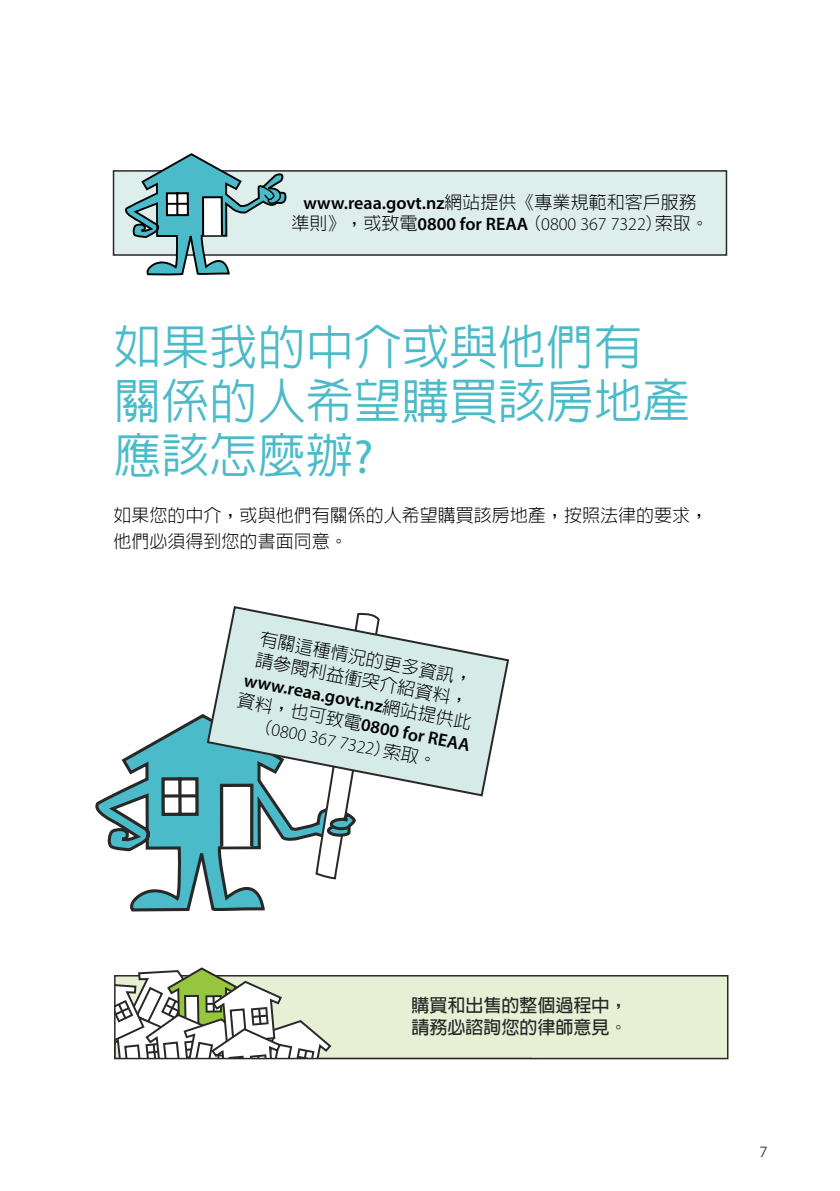
<style>
.page{position:relative;width:840px;height:1191px;background:#fff}
.page>*{position:absolute;margin:0;border:0;box-sizing:border-box;transform-origin:0 0}
.t1{font:500 48px/54px "AR Hei B5";color:#4cbbc9}
.t2{font:300 18px/26px "AR Hei B5";color:#000}
.t3{font:600 18px/21.6px "Myriad Pro";color:#000;text-align:center}
.t4{font:700 18px/21.6px "AR Hei B5";color:#292829}
.t5{font:16px "Myriad Pro";color:#58595b}
.s1{font-family:"AR Hei B5";font-weight:300}
.s2{font-family:"Myriad Pro";font-weight:600}
.s3{font-family:"Myriad Pro"}
.s4{font-family:"Myriad Pro";font-weight:400}
.s5{font-weight:300}
</style>
<div class="page">
<svg style="left:95px;top:714px;width:219px;height:198px"></svg>
<svg style="left:160px;top:774px;width:95px;height:75px"></svg>
<hr style="left:162px;top:794px;width:36px;height:3px;background:#292829">
<svg style="left:205px;top:606px;width:305px;height:191px"></svg>
<svg style="left:314px;top:612px;width:66px;height:268px"></svg>
<div style="left:114px;top:975px;width:614px;height:84px;background:#e7f0d4;border:2px solid #292829"></div>
<svg style="left:114px;top:967px;width:417px;height:93px"></svg>
<hr style="left:114px;top:1057px;width:418px;height:2px;background:#292829">
<hr style="left:114px;top:985px;width:1px;height:72px;background:#292829">
<div style="left:113px;top:170px;width:613px;height:86px;background:#ddeeeb;border:2px solid #292829"></div>
<svg style="left:112px;top:153px;width:176px;height:123px"></svg>
<hr style="left:166px;top:203px;width:22px;height:2px;background:#000">
<p class="t3" style="left:303px;top:191px;width:394px">www.reaa.govt.nz<span class="s1">網站提供《專業規範和客戶服務</span></p>
<p class="t2" style="left:291px;top:210px;width:419px">準則》，或致電<span class="s2">0800 for REAA</span> (<span class="s3">0800 367 7322</span>)索取。</p>
<h1 class="t1" style="left:113px;top:320px;width:577px">如果我的中介或與他們有關係的人希望購買該房地產應該怎麼辦<span class="s4">?</span></h1>
<p class="t2" style="left:113px;top:502px;width:595px">如果您的中介，或與他們有關係的人希望購買該房地產，按照法律的要求，他們必須得到您的書面同意。</p>
<p class="t2" style="left:262px;top:627px;width:217px;line-height:21.6px;rotate:11deg">有關這種情況的更多資訊，請參閱利益衝突介紹資料，</p>
<p class="t3" style="left:243px;top:668px;width:238px;rotate:11deg">www.reaa.govt.nz<span class="s1">網站提供此資料，也可致電</span>0800 for REAA <span class="s1">(</span><span class="s5">0800 367 7322</span><span class="s1">)索取。</span></p>
<p class="t4" style="left:411px;top:994px;width:218px">購買和出售的整個過程中，請務必諮詢您的律師意見。</p>
<p class="t5" style="left:759px;top:1141px;width:10px">7</p>
</div>
